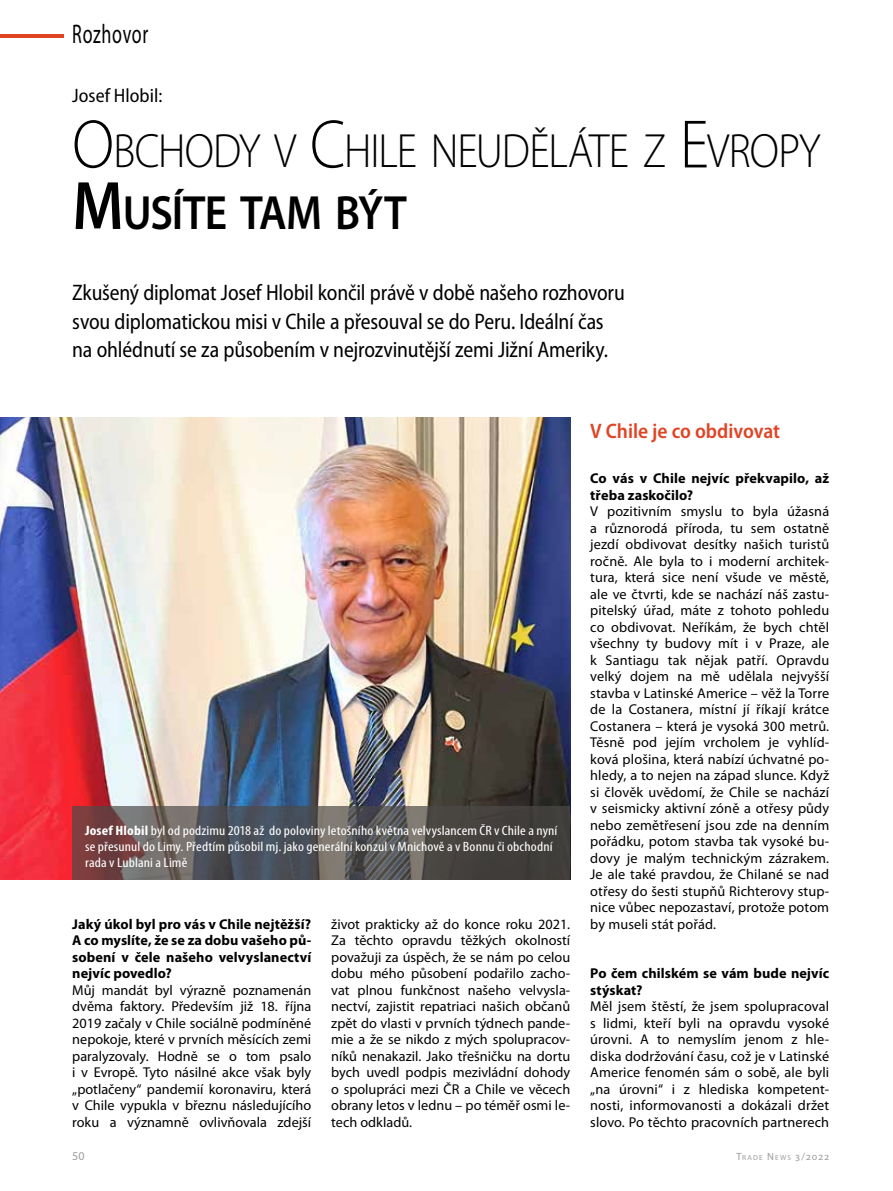
<style>
.page{position:relative;width:893px;height:1191px;background:#fff}
.page>*{position:absolute;margin:0;border:0;box-sizing:border-box;transform-origin:0 0}
.t1{font:300 48.3px/61.5px "Myriad Pro";letter-spacing:-.025em;color:#000;scale:.9 1}
.t2{font:27px "Myriad Pro";letter-spacing:.04em;color:#000;scale:.67 1}
.t3{font:semi-condensed 22.5px/28.5px "Myriad Pro";letter-spacing:-.01em;color:#000;scale:.95 1}
.t4{font:600 semi-condensed 21px "Myriad Pro";color:#e04425}
.t5{font:semi-condensed 19.5px "Myriad Pro";color:#000}
.t6{font:14.25px/16.5px "Myriad Pro";color:#000;text-align:justify}
.t7{font:700 14.25px/16.5px "Myriad Pro";letter-spacing:.005em;color:#000}
.t8{font:condensed 13.5px/15.8px "Myriad Pro";letter-spacing:.005em;color:#fff;scale:1.15 1}
.t9{font:12px "Myriad Pro";color:#9d9d9c}
.t10{font:7.35px "Myriad Pro";letter-spacing:.165em;color:#9d9d9c}
.s1{font-size:69px}
.s2{font-weight:600;font-size:69px}
.s3{font-weight:600}
.s4{font-weight:700}
.s5{font-size:10.5px}
</style>
<div class="page">
<img style="left:0;top:417px;width:570px;height:462px">
<hr style="left:0;top:34px;width:64px;height:3px;background:#e04425">
<svg style="left:72px;top:806px;width:498px;height:73px;background:#585152"></svg>
<h2 class="t2" style="left:72px;top:17px;width:115px">Rozhovor</h2>
<h3 class="t5" style="left:72px;top:83px;width:92px">Josef Hlobil:</h3>
<h1 class="t1" style="left:72px;top:120px;width:833px"><span class="s1">O</span>BCHODY V <span class="s1">C</span>HILE NEUDĚLÁTE Z <span class="s1">E</span>VROPY<br><span class="s2">M</span><span class="s3">USÍTE TAM BÝT</span></h1>
<h3 class="t3" style="left:72px;top:278px;width:583px">Zkušený diplomat Josef Hlobil končil právě v době našeho rozhovoru svou diplomatickou misi v Chile a přesouval se do Peru. Ideální čas na ohlédnutí se za působením v nejrozvinutější zemi Jižní Ameriky.</h3>
<p class="t8" style="left:85px;top:822px;width:412px"><span class="s4">Josef Hlobil</span> byl od podzimu 2018 až do poloviny letošního května velvyslancem ČR v Chile a nyní se přesunul do Limy. Předtím působil mj. jako generální konzul v Mnichově a v Bonnu či obchodní rada v Lublani a Limě</p>
<p class="t7" style="left:72px;top:915px;width:240px;text-align:justify">Jaký úkol byl pro vás v Chile nejtěžší?<br>A co myslíte, že se za dobu vašeho pů&shy;sobení v čele našeho velvyslanectví nejvíc povedlo?</p>
<p class="t6" style="left:72px;top:981px;width:240px">Můj mandát byl výrazně poznamenán dvěma faktory. Především již 18. října 2019 začaly v Chile sociálně podmíněné nepokoje, které v prvních měsících zemi paralyzovaly. Hodně se o tom psalo i v Evropě. Tyto násilné akce však byly „potlačeny“ pandemií koronaviru, která v Chile vypukla v březnu následujícího roku a významně ovlivňovala zdejší</p>
<p class="t6" style="left:331px;top:915px;width:240px">život prakticky až do konce roku 2021.<br>Za těchto opravdu těžkých okolností považuji za úspěch, že se nám po celou dobu mého působení podařilo zacho&shy;vat plnou funkčnost našeho velvysla&shy;nectví, zajistit repatriaci našich občanů zpět do vlasti v prvních týdnech pande&shy;mie a že se nikdo z mých spolupracov&shy;níků nenakazil. Jako třešničku na dortu bych uvedl podpis mezivládní dohody o spolupráci mezi ČR a Chile ve věcech obrany letos v lednu – po téměř osmi le&shy;tech odkladů.</p>
<h3 class="t4" style="left:590px;top:418px;width:191px">V Chile je co obdivovat</h3>
<p class="t7" style="left:590px;top:469px;width:240px">Co vás v Chile nejvíc překvapilo, až třeba zaskočilo?</p>
<p class="t6" style="left:590px;top:503px;width:240px">V pozitivním smyslu to byla úžasná a různorodá příroda, tu sem ostatně jezdí obdivovat desítky našich turistů ročně. Ale byla to i moderní architek&shy;tura, která sice není všude ve městě, ale ve čtvrti, kde se nachází náš zastu&shy;pitelský úřad, máte z tohoto pohledu co obdivovat. Neříkám, že bych chtěl všechny ty budovy mít i v Praze, ale k Santiagu tak nějak patří. Opravdu velký dojem na mě udělala nejvyšší stavba v Latinské Americe – věž la Torre de la Costanera, místní jí říkají krátce Costanera – která je vysoká 300 metrů.<br>Těsně pod jejím vrcholem je vyhlíd&shy;ková plošina, která nabízí úchvatné po&shy;hledy, a to nejen na západ slunce. Když si člověk uvědomí, že Chile se nachází v seismicky aktivní zóně a otřesy půdy nebo zemětřesení jsou zde na denním pořádku, potom stavba tak vysoké bu&shy;dovy je malým technickým zázrakem.<br>Je ale také pravdou, že Chilané se nad otřesy do šesti stupňů Richterovy stup&shy;nice vůbec nepozastaví, protože potom by museli stát pořád.</p>
<p class="t7" style="left:590px;top:965px;width:240px">Po čem chilském se vám bude nejvíc stýskat?</p>
<p class="t6" style="left:590px;top:998px;width:240px">Měl jsem štěstí, že jsem spolupracoval s lidmi, kteří byli na opravdu vysoké úrovni. A to nemyslím jenom z hle&shy;diska dodržování času, což je v Latinské Americe fenomén sám o sobě, ale byli „na úrovni“ i z hlediska kompetent&shy;nosti, informovanosti a dokázali držet slovo. Po těchto pracovních partnerech</p>
<p class="t9" style="left:72px;top:1148px;width:14px">50</p>
<p class="t10" style="left:736px;top:1153px;width:94px"><span class="s5">T</span>RADE <span class="s5">N</span>EWS <span class="s5">3/2022</span></p>
</div>
